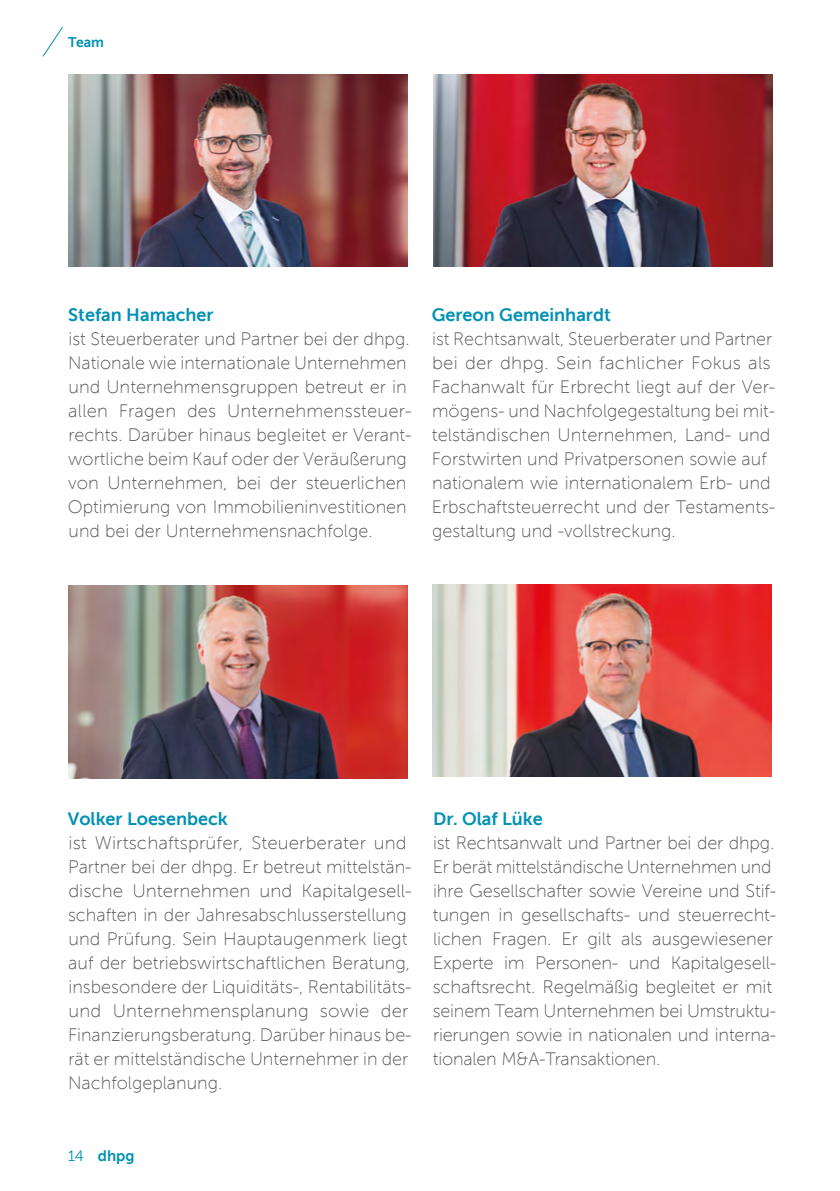
<style>
.page{position:relative;width:840px;height:1191px;background:#fff}
.page>*{position:absolute;margin:0;border:0;box-sizing:border-box;transform-origin:0 0}
.t1{font:18px/24px "Museofordhpg";color:#575756}
.t2{font:18px/24px "Museofordhpg";color:#575756;scale:1.04 1}
.t3{font:800 18px "Museofordhpg";color:#0091b3}
.t4{font:800 15px "Museofordhpg";color:#0091b3}
.t5{font:800 14px "Museofordhpg";color:#0091b3}
.s1{font-weight:700}
</style>
<div class="page">
<hr style="left:839px;top:0;width:1px;height:1191px;background:#0091b3">
<img style="left:68px;top:74px;width:339px;height:192px">
<img style="left:432px;top:585px;width:339px;height:192px">
<img style="left:68px;top:586px;width:339px;height:192px">
<img style="left:433px;top:74px;width:339px;height:192px">
<svg style="left:42px;top:27px;width:21px;height:30px"></svg>
<p class="t5" style="left:68px;top:35px;width:37px">Team</p>
<p class="t3" style="left:68px;top:304px;width:147px">Stefan Hamacher</p>
<p class="t1" style="left:68px;top:327px;width:345px">ist Steuerberater und Partner bei der dhpg.<br>Nationale wie internationale Unternehmen und Unternehmensgruppen betreut er in allen Fragen des Unternehmenssteuer&shy;rechts. Darüber hinaus begleitet er Verant&shy;wortliche beim Kauf oder der Veräußerung von Unternehmen, bei der steuerlichen Optimierung von Immobilieninvestitionen und bei der Unternehmensnachfolge.</p>
<p class="t3" style="left:431px;top:304px;width:180px">Gereon Gemeinhardt</p>
<p class="t1" style="left:431px;top:327px;width:345px">ist Rechtsanwalt, Steuerberater und Partner bei der dhpg. Sein fachlicher Fokus als Fachanwalt für Erbrecht liegt auf der Ver&shy;mögens- und Nachfolgegestaltung bei mit&shy;telständischen Unternehmen, Land- und Forstwirten und Privatpersonen sowie auf nationalem wie internationalem Erb- und Erbschaftsteuerrecht und der Testaments&shy;gestaltung und -vollstreckung.</p>
<p class="t3" style="left:68px;top:808px;width:161px">Volker Loesenbeck</p>
<p class="t2" style="left:68px;top:831px;width:332px">ist Wirtschaftsprüfer, Steuerberater und Partner bei der dhpg. Er betreut mittelstän&shy;dische Unternehmen und Kapitalgesell&shy;schaften in der Jahresabschlusserstellung und Prüfung. Sein Hauptaugenmerk liegt auf der betriebswirtschaftlichen Beratung, insbesondere der Liquiditäts-, Rentabilitäts&shy;und Unternehmensplanung sowie der Finanzierungsberatung. Darüber hinaus be&shy;rät er mittelständische Unternehmer in der Nachfolgeplanung.</p>
<p class="t3" style="left:433px;top:808px;width:111px">Dr. Olaf Lüke</p>
<p class="t1" style="left:432px;top:831px;width:345px">ist Rechtsanwalt und Partner bei der dhpg.<br>Er berät mittelständische Unternehmen und ihre Gesellschafter sowie Vereine und Stif&shy;tungen in gesellschafts- und steuerrecht&shy;lichen Fragen. Er gilt als ausgewiesener Experte im Personen- und Kapitalgesell&shy;schaftsrecht. Regelmäßig begleitet er mit seinem Team Unternehmen bei Umstruktu&shy;rierungen sowie in nationalen und interna&shy;tionalen M&amp;A-Transaktionen.</p>
<p class="t4" style="left:68px;top:1147px;width:68px"><span class="s1">14</span> dhpg</p>
</div>
